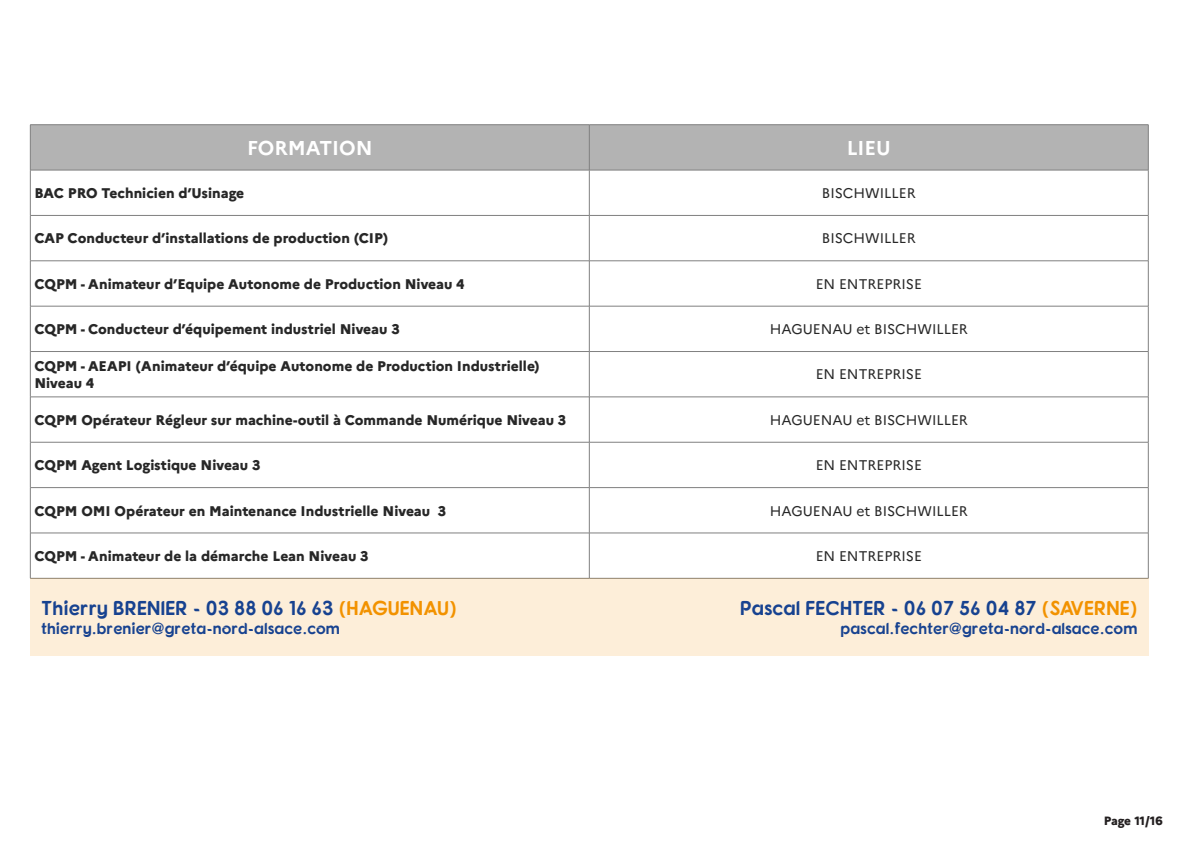
<style>
.page{position:relative;width:1191px;height:842px;background:#fff}
.page>*{position:absolute;margin:0;border:0;box-sizing:border-box;transform-origin:0 0}
.t1{font:20px "Fonarto";color:#174290}
.t2{font:700 20px "Marianne";color:#fff}
.t3{font:16px "Fonarto";color:#174290}
.t4{font:800 14px "Marianne";color:#272727}
.t5{font:14px "Marianne";color:#272727}
.t6{font:800 12px "Marianne";letter-spacing:-.02em;color:#231f20}
.s1{color:#f29200}
</style>
<div class="page">
<div style="left:31px;top:126px;width:1117px;height:44px;background:#b3b3b3"></div>
<svg style="left:31px;top:171px;width:1117px;height:407px"></svg>
<hr style="left:30px;top:125px;width:559px;height:1px;background:#808080">
<hr style="left:30px;top:125px;width:1px;height:45px;background:#808080">
<hr style="left:589px;top:125px;width:559px;height:1px;background:#808080">
<hr style="left:589px;top:125px;width:1px;height:45px;background:#808080">
<hr style="left:1148px;top:125px;width:1px;height:45px;background:#808080">
<hr style="left:30px;top:170px;width:559px;height:1px;background:#808080">
<hr style="left:30px;top:170px;width:1px;height:45px;background:#808080">
<hr style="left:589px;top:170px;width:559px;height:1px;background:#808080">
<hr style="left:589px;top:170px;width:1px;height:45px;background:#808080">
<hr style="left:1148px;top:170px;width:1px;height:45px;background:#808080">
<hr style="left:30px;top:215px;width:559px;height:1px;background:#808080">
<hr style="left:30px;top:216px;width:1px;height:45px;background:#808080">
<hr style="left:589px;top:215px;width:559px;height:1px;background:#808080">
<hr style="left:589px;top:216px;width:1px;height:45px;background:#808080">
<hr style="left:1148px;top:216px;width:1px;height:45px;background:#808080">
<hr style="left:30px;top:261px;width:559px;height:1px;background:#808080">
<hr style="left:30px;top:261px;width:1px;height:45px;background:#808080">
<hr style="left:589px;top:261px;width:559px;height:1px;background:#808080">
<hr style="left:589px;top:261px;width:1px;height:45px;background:#808080">
<hr style="left:1148px;top:261px;width:1px;height:45px;background:#808080">
<hr style="left:30px;top:306px;width:559px;height:1px;background:#808080">
<hr style="left:30px;top:306px;width:1px;height:45px;background:#808080">
<hr style="left:589px;top:306px;width:559px;height:1px;background:#808080">
<hr style="left:589px;top:306px;width:1px;height:45px;background:#808080">
<hr style="left:1148px;top:306px;width:1px;height:45px;background:#808080">
<hr style="left:30px;top:351px;width:559px;height:1px;background:#808080">
<hr style="left:30px;top:352px;width:1px;height:45px;background:#808080">
<hr style="left:589px;top:351px;width:559px;height:1px;background:#808080">
<hr style="left:589px;top:352px;width:1px;height:45px;background:#808080">
<hr style="left:1148px;top:352px;width:1px;height:45px;background:#808080">
<hr style="left:30px;top:397px;width:559px;height:1px;background:#808080">
<hr style="left:30px;top:397px;width:1px;height:45px;background:#808080">
<hr style="left:589px;top:397px;width:559px;height:1px;background:#808080">
<hr style="left:589px;top:397px;width:1px;height:45px;background:#808080">
<hr style="left:1148px;top:397px;width:1px;height:45px;background:#808080">
<hr style="left:30px;top:442px;width:559px;height:1px;background:#808080">
<hr style="left:30px;top:442px;width:1px;height:45px;background:#808080">
<hr style="left:589px;top:442px;width:559px;height:1px;background:#808080">
<hr style="left:589px;top:442px;width:1px;height:45px;background:#808080">
<hr style="left:1148px;top:442px;width:1px;height:45px;background:#808080">
<hr style="left:30px;top:487px;width:559px;height:1px;background:#808080">
<hr style="left:30px;top:488px;width:1px;height:45px;background:#808080">
<hr style="left:589px;top:487px;width:559px;height:1px;background:#808080">
<hr style="left:589px;top:488px;width:1px;height:45px;background:#808080">
<hr style="left:1148px;top:488px;width:1px;height:45px;background:#808080">
<hr style="left:30px;top:533px;width:559px;height:1px;background:#808080">
<hr style="left:30px;top:533px;width:1px;height:45px;background:#808080">
<hr style="left:589px;top:533px;width:559px;height:1px;background:#808080">
<hr style="left:589px;top:533px;width:1px;height:45px;background:#808080">
<hr style="left:1148px;top:533px;width:1px;height:45px;background:#808080">
<div style="left:30px;top:578px;width:1118px;height:78px;background:#fdeed9"></div>
<p class="t2" style="left:247px;top:132px;width:127px">FORMATION</p>
<p class="t2" style="left:846px;top:132px;width:46px">LIEU</p>
<p class="t4" style="left:34px;top:182px;width:211px">BAC PRO Technicien d’Usinage</p>
<p class="t5" style="left:822px;top:182px;width:95px">BISCHWILLER</p>
<p class="t4" style="left:34px;top:228px;width:355px">CAP Conducteur d’installations de production (CIP)</p>
<p class="t5" style="left:822px;top:228px;width:95px">BISCHWILLER</p>
<p class="t4" style="left:34px;top:273px;width:432px">CQPM - Animateur d’Equipe Autonome de Production Niveau 4</p>
<p class="t5" style="left:815px;top:273px;width:108px">EN ENTREPRISE</p>
<p class="t4" style="left:34px;top:318px;width:367px">CQPM - Conducteur d’équipement industriel Niveau 3</p>
<p class="t5" style="left:769px;top:318px;width:200px">HAGUENAU et BISCHWILLER</p>
<p class="t4" style="left:34px;top:355px;width:507px">CQPM - AEAPI (Animateur d’équipe Autonome de Production Industrielle)</p>
<p class="t4" style="left:34px;top:372px;width:61px">Niveau 4</p>
<p class="t5" style="left:815px;top:364px;width:108px">EN ENTREPRISE</p>
<p class="t4" style="left:34px;top:409px;width:533px">CQPM Opérateur Régleur sur machine-outil à Commande Numérique Niveau 3</p>
<p class="t5" style="left:769px;top:409px;width:200px">HAGUENAU et BISCHWILLER</p>
<p class="t4" style="left:34px;top:454px;width:228px">CQPM Agent Logistique Niveau 3</p>
<p class="t5" style="left:815px;top:454px;width:108px">EN ENTREPRISE</p>
<p class="t4" style="left:34px;top:500px;width:413px">CQPM OMI Opérateur en Maintenance Industrielle Niveau 3</p>
<p class="t5" style="left:769px;top:500px;width:200px">HAGUENAU et BISCHWILLER</p>
<p class="t4" style="left:34px;top:545px;width:336px">CQPM - Animateur de la démarche Lean Niveau 3</p>
<p class="t5" style="left:815px;top:545px;width:108px">EN ENTREPRISE</p>
<p class="t1" style="left:41px;top:596px;width:417px">Thierry BRENIER - 03 88 06 16 63 <span class="s1">(HAGUENAU)</span></p>
<p class="t3" style="left:41px;top:619px;width:300px">thierry.brenier@greta-nord-alsace.com</p>
<p class="t1" style="left:740px;top:596px;width:399px">Pascal FECHTER - 06 07 56 04 87 <span class="s1">(SAVERNE)</span></p>
<p class="t3" style="left:840px;top:619px;width:298px">pascal.fechter@greta-nord-alsace.com</p>
<p class="t6" style="left:1103px;top:812px;width:60px">Page 11/16</p>
</div>
